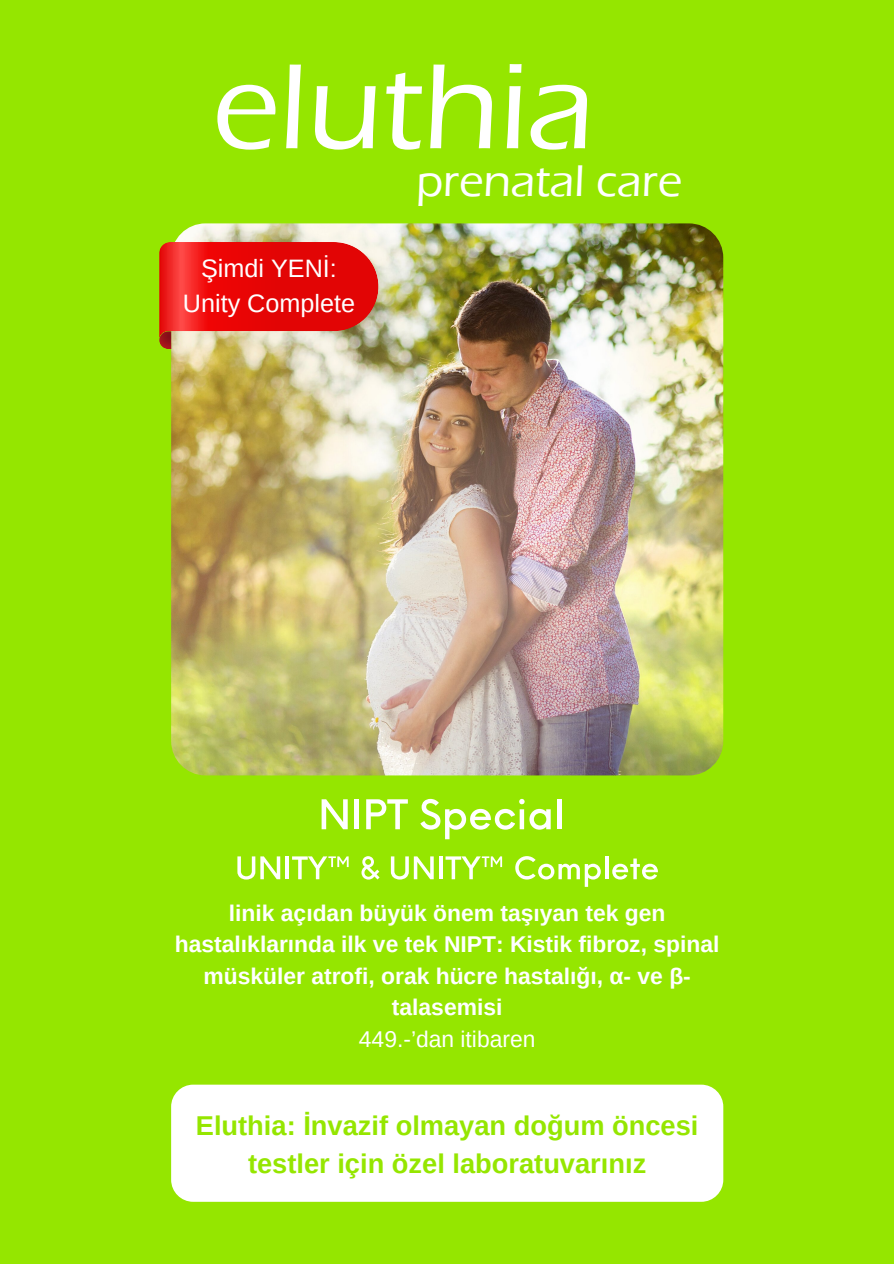
<style>
.page{position:relative;width:894px;height:1264px;background:#fff}
.page>*{position:absolute;margin:0;border:0;box-sizing:border-box;transform-origin:0 0}
.t1{font:500 125.55px "Eras ITC";color:#fff}
.t2{font:500 45.6px "Eras ITC";color:#fff}
.t3{font:700 27.3px/37.7px "Arimo";color:#95e600;text-align:center}
.t4{font:25.2px/34.7px "Arimo";color:#fff;text-align:center}
.t5{font:700 22.8px/31.5px "Arimo";color:#fff;text-align:center}
.t6{font:22.8px "Arimo";color:#fff}
</style>
<div class="page">
<div style="left:0;top:0;width:893px;height:1263px;background:#95e600"></div>
<img style="left:171px;top:223px;width:552px;height:552px;border-radius:34px">
<svg style="left:159px;top:242px;width:219px;height:107px;background:#e4332c"></svg>
<svg style="left:321px;top:799px;width:26px;height:30px"></svg>
<div style="left:354px;top:799px;width:5px;height:30px;background:#fff"></div>
<svg style="left:366px;top:799px;width:42px;height:30px"></svg>
<svg style="left:420px;top:798px;width:130px;height:41px"></svg>
<hr style="left:557px;top:799px;width:4px;height:30px;background:#fff">
<svg style="left:237px;top:856px;width:43px;height:23px"></svg>
<hr style="left:285px;top:856px;width:4px;height:23px;background:#fff">
<svg style="left:292px;top:856px;width:56px;height:23px"></svg>
<svg style="left:361px;top:856px;width:18px;height:23px"></svg>
<svg style="left:391px;top:856px;width:42px;height:23px"></svg>
<hr style="left:439px;top:856px;width:3px;height:23px;background:#fff">
<svg style="left:445px;top:856px;width:57px;height:23px"></svg>
<svg style="left:515px;top:856px;width:85px;height:30px"></svg>
<svg style="left:605px;top:856px;width:3px;height:23px"></svg>
<svg style="left:612px;top:858px;width:45px;height:21px"></svg>
<div style="left:171px;top:1084px;width:552px;height:117px;background:#fff;border-radius:22px"></div>
<h1 class="t1" style="left:212px;top:36px;width:384px">eluthia</h1>
<h2 class="t2" style="left:416px;top:155px;width:267px">prenatal care</h2>
<p class="t4" style="left:183px;top:251px;width:174px">Şimdi YENİ:<br>Unity Complete</p>
<p class="t5" style="left:175px;top:897px;width:545px">linik açıdan büyük önem taşıyan tek gen hastalıklarında ilk ve tek NIPT: Kistik fibroz, spinal müsküler atrofi, orak hücre hastalığı, α- ve β&shy;talasemisi</p>
<p class="t6" style="left:359px;top:1026px;width:178px">449.-’dan itibaren</p>
<p class="t3" style="left:196px;top:1106px;width:504px">Eluthia: İnvazif olmayan doğum öncesi testler için özel laboratuvarınız</p>
</div>
